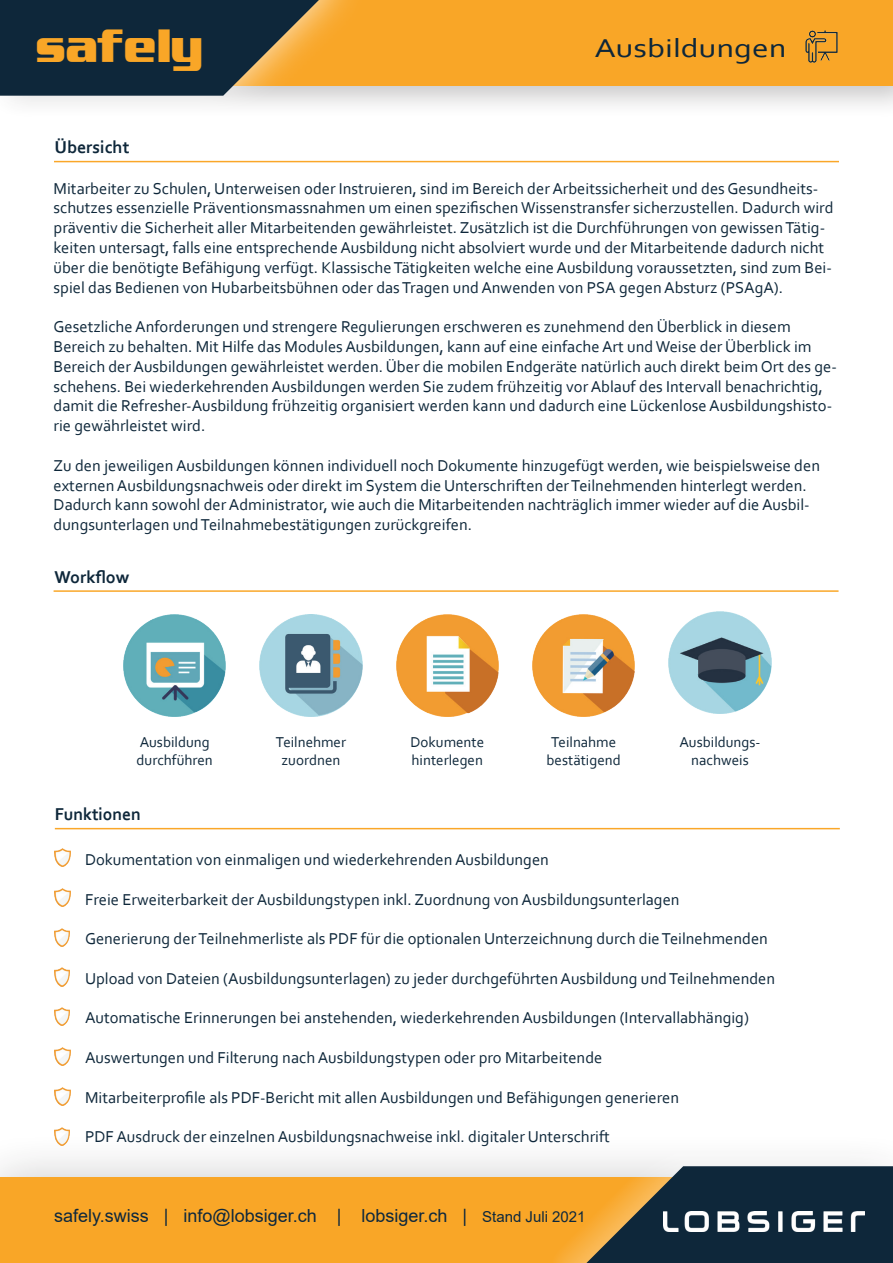
<style>
.page{position:relative;width:893px;height:1263px;background:#fff}
.page>*{position:absolute;margin:0;border:0;box-sizing:border-box;transform-origin:0 0}
.t1{font:700 46.5px "Enter Sansman";color:#f9a627}
.t2{font:27px "Corbel";color:#0e273a;scale:1.25 1}
.t3{font:18px "Arial";color:#0e283d}
.t4{font:700 18px "Corbel";color:#0e273a}
.t5{font:16.5px/19.8px "Corbel";color:#0e273a}
.t6{font:15px/18px "Corbel";color:#0e273a;text-align:center}
.s1{font-size:15px}
</style>
<div class="page">
<div style="left:0;top:0;width:893px;height:120px;background:#231f20;opacity:.25"></div>
<div style="left:369px;top:0;width:524px;height:85px;background:#f9a627"></div>
<div style="left:0;top:0;width:369px;height:135px;background:#fff;opacity:.75"></div>
<svg style="left:0;top:0;width:330px;height:96px;background:#374140"></svg>
<div style="left:0;top:1130px;width:893px;height:133px;background:#231f20;opacity:.25"></div>
<div style="left:0;top:1178px;width:550px;height:85px;background:#f9a627"></div>
<div style="left:550px;top:1136px;width:343px;height:127px;background:#fff;opacity:.5"></div>
<svg style="left:580px;top:1166px;width:313px;height:97px;background:#3f4643"></svg>
<img style="left:664px;top:1212px;width:200px;height:19px">
<img style="left:805px;top:30px;width:34px;height:34px">
<hr style="left:54px;top:590px;width:784px;height:2px;background:#faa729">
<hr style="left:55px;top:828px;width:785px;height:1px;background:#faa729">
<hr style="left:54px;top:161px;width:785px;height:1px;background:#faa729">
<img style="left:124px;top:614px;width:102px;height:102px">
<img style="left:260px;top:614px;width:102px;height:102px">
<img style="left:396px;top:614px;width:102px;height:102px">
<img style="left:533px;top:614px;width:102px;height:102px">
<img style="left:669px;top:612px;width:102px;height:101px">
<img style="left:54px;top:848px;width:16px;height:18px">
<img style="left:54px;top:888px;width:16px;height:18px">
<img style="left:54px;top:928px;width:16px;height:18px">
<img style="left:54px;top:968px;width:16px;height:18px">
<img style="left:54px;top:1008px;width:16px;height:18px">
<img style="left:54px;top:1048px;width:16px;height:18px">
<img style="left:54px;top:1087px;width:16px;height:18px">
<img style="left:54px;top:1127px;width:16px;height:18px">
<h1 class="t1" style="left:35px;top:20px;width:169px">safely</h1>
<p class="t4" style="left:54px;top:136px;width:77px">Übersicht</p>
<h2 class="t2" style="left:594px;top:31px;width:155px">Ausbildungen</h2>
<p class="t5" style="left:54px;top:178px;width:781px">Mitarbeiter zu Schulen, Unterweisen oder Instruieren, sind im Bereich der Arbeitssicherheit und des Gesundheits&shy;schutzes essenzielle Präventionsmassnahmen um einen spezifischen Wissenstransfer sicherzustellen. Dadurch wird präventiv die Sicherheit aller Mitarbeitenden gewährleistet. Zusätzlich ist die Durchführungen von gewissen Tätig&shy;keiten untersagt, falls eine entsprechende Ausbildung nicht absolviert wurde und der Mitarbeitende dadurch nicht über die benötigte Befähigung verfügt. Klassische Tätigkeiten welche eine Ausbildung voraussetzten, sind zum Bei&shy;spiel das Bedienen von Hubarbeitsbühnen oder das Tragen und Anwenden von PSA gegen Absturz (PSAgA).</p>
<p class="t5" style="left:54px;top:316px;width:785px">Gesetzliche Anforderungen und strengere Regulierungen erschweren es zunehmend den Überblick in diesem Bereich zu behalten. Mit Hilfe das Modules Ausbildungen, kann auf eine einfache Art und Weise der Überblick im Bereich der Ausbildungen gewährleistet werden. Über die mobilen Endgeräte natürlich auch direkt beim Ort des ge&shy;schehens. Bei wiederkehrenden Ausbildungen werden Sie zudem frühzeitig vor Ablauf des Intervall benachrichtig, damit die Refresher-Ausbildung frühzeitig organisiert werden kann und dadurch eine Lückenlose Ausbildungshisto&shy;rie gewährleistet wird.</p>
<p class="t5" style="left:54px;top:455px;width:768px">Zu den jeweiligen Ausbildungen können individuell noch Dokumente hinzugefügt werden, wie beispielsweise den externen Ausbildungsnachweis oder direkt im System die Unterschriften der Teilnehmenden hinterlegt werden.<br>Dadurch kann sowohl der Administrator, wie auch die Mitarbeitenden nachträglich immer wieder auf die Ausbil&shy;dungsunterlagen und Teilnahmebestätigungen zurückgreifen.</p>
<p class="t4" style="left:54px;top:565px;width:76px">Workflow</p>
<p class="t6" style="left:137px;top:733px;width:78px;text-align:left">Ausbildung durchführen</p>
<p class="t6" style="left:276px;top:733px;width:72px">Teilnehmer zuordnen</p>
<p class="t6" style="left:411px;top:733px;width:75px;text-align:left">Dokumente hinterlegen</p>
<p class="t6" style="left:547px;top:733px;width:76px">Teilnahme bestätigend</p>
<p class="t6" style="left:679px;top:733px;width:83px">Ausbildungs&shy;nachweis</p>
<p class="t4" style="left:55px;top:803px;width:88px">Funktionen</p>
<p class="t5" style="left:85px;top:849px;width:465px">Dokumentation von einmaligen und wiederkehrenden Ausbildungen</p>
<p class="t5" style="left:85px;top:889px;width:596px">Freie Erweiterbarkeit der Ausbildungstypen inkl. Zuordnung von Ausbildungsunterlagen</p>
<p class="t5" style="left:85px;top:928px;width:684px">Generierung der Teilnehmerliste als PDF für die optionalen Unterzeichnung durch die Teilnehmenden</p>
<p class="t5" style="left:85px;top:968px;width:692px">Upload von Dateien (Ausbildungsunterlagen) zu jeder durchgeführten Ausbildung und Teilnehmenden</p>
<p class="t5" style="left:85px;top:1007px;width:665px">Automatische Erinnerungen bei anstehenden, wiederkehrenden Ausbildungen (Intervallabhängig)</p>
<p class="t5" style="left:85px;top:1047px;width:519px">Auswertungen und Filterung nach Ausbildungstypen oder pro Mitarbeitende</p>
<p class="t5" style="left:85px;top:1087px;width:596px">Mitarbeiterprofile als PDF-Bericht mit allen Ausbildungen und Befähigungen generieren</p>
<p class="t5" style="left:85px;top:1126px;width:526px">PDF Ausdruck der einzelnen Ausbildungsnachweise inkl. digitaler Unterschrift</p>
<p class="t3" style="left:54px;top:1203px;width:533px">safely.swiss | info@lobsiger.ch | lobsiger.ch | <span class="s1">Stand Juli 2021</span></p>
</div>
